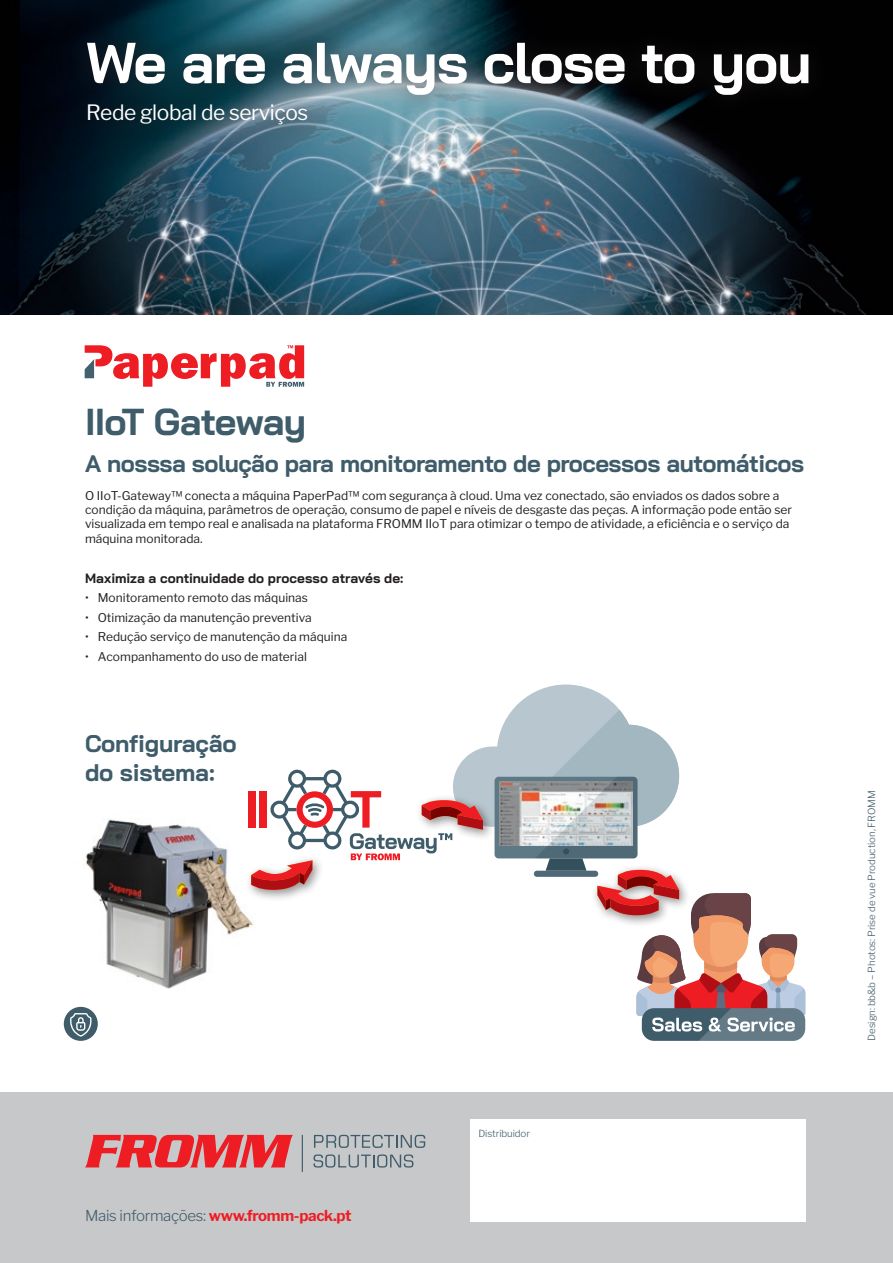
<style>
.page{position:relative;width:893px;height:1263px;background:#fff}
.page>*{position:absolute;margin:0;border:0;box-sizing:border-box;transform-origin:0 0}
.t1{font:700 57.6px "Bai Jamjuree";letter-spacing:-.02em;color:#fff}
.t2{font:700 37.5px "Bai Jamjuree";letter-spacing:-.02em;color:#3f5c6a}
.t3{font:700 24px/28.8px "Bai Jamjuree";letter-spacing:-.02em;color:#3f5c6a}
.t4{font:21px "Libre Franklin";letter-spacing:-.02em;color:#fff}
.t5{font:700 15px "Libre Franklin";letter-spacing:-.02em;color:#ee1d23}
.t6{font:700 13.5px "Bai Jamjuree";color:#231f20}
.t7{font:12px/14.4px "Libre Franklin";color:#231f20}
.t8{font:300 9.75px "Libre Franklin";letter-spacing:-.01em;color:#3f5c6a}
.s1{font-weight:300;color:#3f5c6a}
</style>
<div class="page">
<img style="left:0;top:0;width:893px;height:315px">
<div style="left:66px;top:21px;width:765px;height:96px;background:#231f20;opacity:.75"></div>
<div style="left:66px;top:83px;width:262px;height:61px;background:#231f20;opacity:.75"></div>
<div style="left:0;top:1092px;width:893px;height:171px;background:#c7c8ca"></div>
<img style="left:85px;top:819px;width:166px;height:170px">
<div style="left:470px;top:1119px;width:336px;height:102px;background:#fff"></div>
<hr style="left:302px;top:1135px;width:1px;height:37px;background:#3f5c6a">
<svg style="left:85px;top:1135px;width:208px;height:32px"></svg>
<svg style="left:314px;top:1135px;width:111px;height:13px"></svg>
<svg style="left:313px;top:1154px;width:100px;height:13px"></svg>
<div style="left:248px;top:791px;width:7px;height:37px;background:#ee1d23"></div>
<div style="left:245px;top:855px;width:79px;height:46px;background:#231f20;opacity:.5"></div>
<svg style="left:251px;top:684px;width:554px;height:357px"></svg>
<div style="left:64px;top:1007px;width:34px;height:34px;background:#3f5c6a;border-radius:50%"></div>
<svg style="left:70px;top:1013px;width:21px;height:23px"></svg>
<svg style="left:85px;top:345px;width:219px;height:42px"></svg>
<h1 class="t1" style="left:86px;top:30px;width:727px">We are always close to you</h1>
<h3 class="t4" style="left:86px;top:100px;width:224px">Rede global de serviços</h3>
<h2 class="t2" style="left:85px;top:400px;width:223px">IIoT Gateway</h2>
<h3 class="t3" style="left:85px;top:450px;width:721px">A nosssa solução para monitoramento de processos automáticos</h3>
<p class="t7" style="left:85px;top:488px;width:709px">O IIoT-Gateway™ conecta a máquina PaperPad™ com segurança à cloud. Uma vez conectado, são enviados os dados sobre a condição da máquina, parâmetros de operação, consumo de papel e níveis de desgaste das peças. A informação pode então ser visualizada em tempo real e analisada na plataforma FROMM IIoT para otimizar o tempo de atividade, a eficiência e o serviço da máquina monitorada.</p>
<p class="t6" style="left:85px;top:570px;width:320px">Maximiza a continuidade do processo através de:</p>
<p class="t7" style="left:85px;top:591px;width:224px">• Monitoramento remoto das máquinas</p>
<p class="t7" style="left:85px;top:610px;width:228px">• Otimização da manutenção preventiva</p>
<p class="t7" style="left:85px;top:630px;width:264px">• Redução serviço de manutenção da máquina</p>
<p class="t7" style="left:85px;top:649px;width:223px">• Acompanhamento do uso de material</p>
<h3 class="t3" style="left:85px;top:729px;width:153px">Configuração do sistema:</h3>
<p class="t5" style="left:85px;top:1206px;width:268px"><span class="s1">Mais informações:</span> www.fromm-pack.pt</p>
<p class="t8" style="left:478px;top:1128px;width:53px">Distribuidor</p>
<p class="t8" style="left:866px;top:1041px;width:252px;rotate:-90deg">Design: bb&amp;b – Photos: Prise de vue Production, FROMM</p>
</div>
